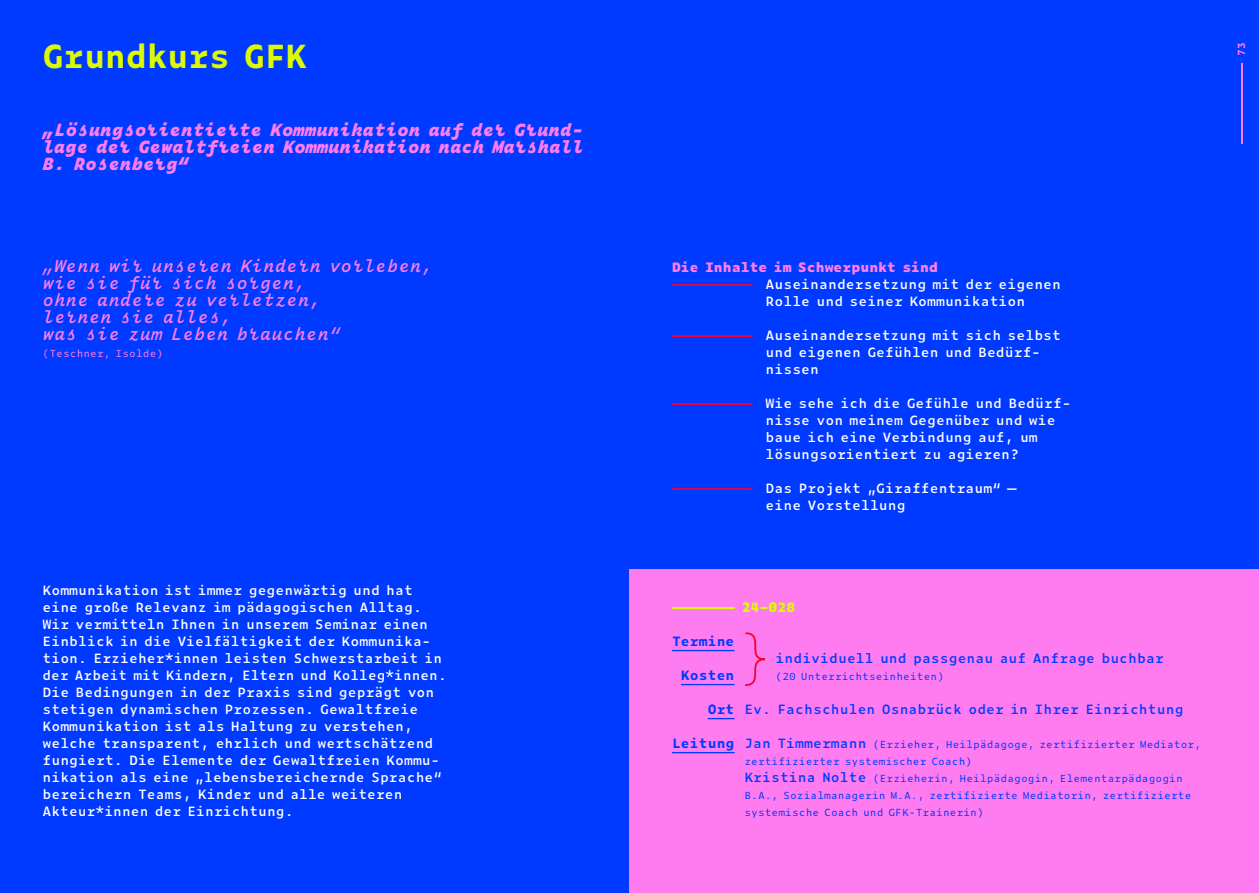
<style>
.page{position:relative;width:1259px;height:893px;background:#0039ff}
.page>*{position:absolute;margin:0;border:0;box-sizing:border-box;transform-origin:0 0}
.t1{font:700 31.5px "Zeitung Mono Pro";letter-spacing:-.02em;color:#dcfb00}
.t2{font:italic 600 16.5px/17px "Zeitung Mono Pro";color:#ff7cf0}
.t3{font:italic 800 16.5px/17px "Zeitung Mono Pro";letter-spacing:-.01em;color:#ff7cf0;text-align:justify}
.t4{font:600 12.75px/17px "Zeitung Mono Pro";color:#fff}
.t5{font:600 12.75px "Zeitung Mono Pro";color:#0039ff}
.t6{font:800 12.75px "Zeitung Mono Pro";color:#ff7cf0}
.t7{font:700 12.75px "Zeitung Mono Pro";color:#0039ff}
.t8{font:800 12.75px "Zeitung Mono Pro";color:#dcfb00}
.t9{font:9.75px/17px "Zeitung Mono Pro";color:#0039ff}
.t10{font:9.75px "Zeitung Mono Pro";color:#ff7cf0}
.t11{font:700 9.75px "Zeitung Mono Pro";color:#ff7cf0}
.s1{font-weight:700;color:#f6002c}
.s2{font-weight:700}
.s3{font-weight:700;font-size:12.75px}
.s4{font-weight:600;font-size:12.75px}
</style>
<div class="page">
<div style="left:629px;top:570px;width:630px;height:323px;background:#ff7cf0"></div>
<hr style="left:672px;top:650px;width:62px;height:1px;background:#0039ff">
<hr style="left:681px;top:684px;width:53px;height:1px;background:#0039ff">
<svg style="left:708px;top:718px;width:26px;height:1px"></svg>
<hr style="left:672px;top:752px;width:62px;height:1px;background:#0039ff">
<hr style="left:672px;top:607px;width:62px;height:2px;background:#dcfb00">
<svg style="left:745px;top:632px;width:20px;height:54px"></svg>
<hr style="left:1241px;top:63px;width:2px;height:81px;background:#ff7cf0">
<h1 class="t1" style="left:43px;top:29px;width:266px">Grundkurs GFK</h1>
<p class="t3" style="left:43px;top:120px;width:542px">„Lösungsorientierte Kommunikation auf der Grund&shy;lage der Gewaltfreien Kommunikation nach Marshall B. Rosenberg“</p>
<p class="t2" style="left:43px;top:257px;width:392px">„Wenn wir unseren Kindern vorleben, wie sie für sich sorgen,<br>ohne andere zu verletzen,<br>lernen sie alles,<br>was sie zum Leben brauchen“</p>
<p class="t10" style="left:43px;top:346px;width:122px">(Teschner, Isolde)</p>
<p class="t4" style="left:43px;top:581px;width:406px">Kommunikation ist immer gegenwärtig und hat eine große Relevanz im pädagogischen Alltag.<br>Wir vermitteln Ihnen in unserem Seminar einen Einblick in die Vielfältigkeit der Kommunika&shy;tion. Erzieher*innen leisten Schwerstarbeit in der Arbeit mit Kindern, Eltern und Kolleg*innen.<br>Die Bedingungen in der Praxis sind geprägt von stetigen dynamischen Prozessen. Gewaltfreie Kommunikation ist als Haltung zu verstehen, welche transparent, ehrlich und wertschätzend fungiert. Die Elemente der Gewaltfreien Kommu&shy;nikation als eine „lebensbereichernde Sprache“ bereichern Teams, Kinder und alle weiteren Akteur*innen der Einrichtung.</p>
<p class="t11" style="left:1233px;top:56px;width:15px;rotate:-90deg">73</p>
<p class="t6" style="left:672px;top:256px;width:267px">Die Inhalte im Schwerpunkt sind</p>
<p class="t4" style="left:672px;top:275px;width:390px"><span class="s1">—————————</span> Auseinandersetzung mit der eigenen</p>
<p class="t4" style="left:765px;top:292px;width:261px">Rolle und seiner Kommunikation</p>
<p class="t4" style="left:765px;top:326px;width:297px;text-indent:-94px"><span class="s1">—————————</span> Auseinandersetzung mit sich selbst und eigenen Gefühlen und Bedürf&shy;nissen</p>
<p class="t4" style="left:765px;top:394px;width:307px;text-indent:-94px"><span class="s1">—————————</span> Wie sehe ich die Gefühle und Bedürf&shy;nisse von meinem Gegenüber und wie baue ich eine Verbindung auf, um lösungsorientiert zu agieren?</p>
<p class="t4" style="left:765px;top:479px;width:252px;text-indent:-94px"><span class="s1">—————————</span> Das Projekt „Giraffentraum“ — eine Vorstellung</p>
<p class="t8" style="left:741px;top:596px;width:55px">24–028</p>
<p class="t7" style="left:672px;top:631px;width:64px">Termine</p>
<p class="t7" style="left:681px;top:665px;width:55px">Kosten</p>
<p class="t5" style="left:708px;top:699px;width:477px"><span class="s2">Ort</span> Ev. Fachschulen Osnabrück oder in Ihrer Einrichtung</p>
<p class="t9" style="left:744px;top:736px;width:458px;text-indent:-72px"><span class="s3">Leitung</span> <span class="s4">Jan Timmermann</span> (Erzieher, Heilpädagoge, zertifizierter Mediator, zertifizierter systemischer Coach)<br><span class="s4">Kristina Nolte</span> (Erzieherin, Heilpädagogin, Elementarpädagogin B.A., Sozialmanagerin M.A., zertifizierte Mediatorin, zertifizierte systemische Coach und GFK-Trainerin)</p>
<p class="t5" style="left:775px;top:648px;width:390px">individuell und passgenau auf Anfrage buchbar</p>
<p class="t9" style="left:775px;top:668px;width:170px">(20 Unterrichtseinheiten)</p>
</div>
